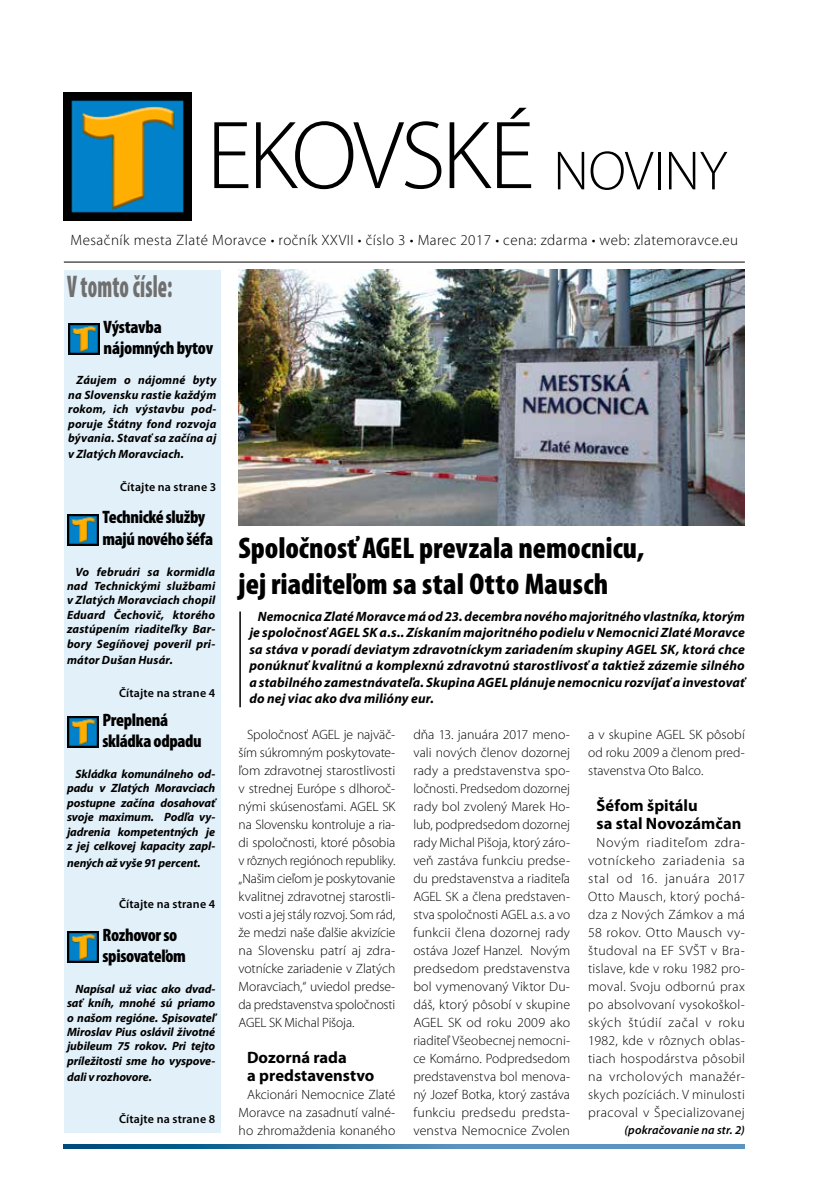
<style>
.page{position:relative;width:830px;height:1200px;background:#fff}
.page>*{position:absolute;margin:0;border:0;box-sizing:border-box;transform-origin:0 0}
.t1{font:300 97.5px "Mini Pro";letter-spacing:-.04em;color:#000}
.t2{font:900 condensed 31.5px "Mini Pro";letter-spacing:.01em;color:#706f6f;scale:.67 1}
.t3{font:900 condensed 30px/36px "Mini Pro";color:#000}
.t4{font:900 condensed 18px/21.6px "Mini Pro";letter-spacing:-.02em;color:#000}
.t5{font:700 16.5px/18px "Mini Pro";color:#000}
.t6{font:300 15px "Mini Pro";letter-spacing:.03em;color:#000}
.t7{font:300 13.5px/18px "Mini Pro";letter-spacing:.01em;color:#000;text-align:justify}
.t8{font:italic 700 13.5px/16.5px "Mini Pro";letter-spacing:.01em;color:#000;text-align:justify}
.t9{font:italic 700 12px/14.4px "Mini Pro";color:#000;text-align:justify}
.t10{font:600 12px "Mini Pro";letter-spacing:.015em;color:#000}
.t11{font:italic 600 12px "Mini Pro";letter-spacing:.015em;color:#000}
.s1{font-size:55.5px}
</style>
<div class="page">
<div style="left:64px;top:270px;width:156px;height:861px;background:#e2f0f9"></div>
<img style="left:64px;top:92px;width:127px;height:128px">
<hr style="left:64px;top:261px;width:680px;height:1px;background:#000">
<svg style="left:64px;top:1144px;width:680px;height:4px;background:#3a7ca9"></svg>
<img style="left:238px;top:270px;width:506px;height:255px">
<hr style="left:239px;top:611px;width:2px;height:96px;background:#000">
<img style="left:68px;top:323px;width:31px;height:31px">
<img style="left:67px;top:514px;width:31px;height:31px">
<img style="left:67px;top:716px;width:31px;height:31px">
<img style="left:67px;top:931px;width:31px;height:31px">
<h1 class="t1" style="left:206px;top:102px;width:522px">EKOVSKÉ <span class="s1">NOVINY</span></h1>
<p class="t6" style="left:71px;top:232px;width:668px">Mesačník mesta Zlaté Moravce • ročník XXVII • číslo 3 • Marec 2017 • cena: zdarma • web: zlatemoravce.eu</p>
<h2 class="t2" style="left:67px;top:269px;width:159px">V tomto čísle:</h2>
<h3 class="t4" style="left:104px;top:316px;width:111px;line-height:21px">Výstavba nájomných bytov</h3>
<p class="t9" style="left:68px;top:373px;width:150px;text-indent:9px">Záujem o nájomné byty na Slovensku rastie každým rokom, ich výstavbu pod&shy;poruje Štátny fond rozvoja bývania. Stavať sa začína aj</p>
<p class="t9" style="left:68px;top:447px;width:117px">v Zlatých Moravciach.</p>
<p class="t10" style="left:120px;top:480px;width:98px">Čítajte na strane 3</p>
<h3 class="t4" style="left:102px;top:506px;width:112px">Technické služby majúnového šéfa</h3>
<p class="t9" style="left:67px;top:564px;width:150px;text-indent:9px">Vo februári sa kormidla nad Technickými službami v Zlatých Moravciach chopil Eduard Čechovič, ktorého zastúpením riaditeľky Bar&shy;bory Segíňovej poveril pri-</p>
<p class="t9" style="left:67px;top:653px;width:107px">mátor Dušan Husár.</p>
<p class="t10" style="left:119px;top:686px;width:98px">Čítajte na strane 4</p>
<h3 class="t4" style="left:102px;top:709px;width:101px">Preplnená skládka odpadu</h3>
<p class="t9" style="left:67px;top:766px;width:150px;text-indent:9px">Skládka komunálneho od&shy;padu v Zlatých Moravciach postupne začína dosahovať svoje maximum. Podľa vy&shy;jadrenia kompetentných je z jej celkovej kapacity zapl-</p>
<p class="t9" style="left:67px;top:855px;width:135px">nených až vyše 91 percent.</p>
<p class="t10" style="left:119px;top:897px;width:98px">Čítajte na strane 4</p>
<h3 class="t4" style="left:102px;top:923px;width:85px">Rozhovorso spisovateľom</h3>
<p class="t9" style="left:67px;top:981px;width:150px;text-indent:9px">Napísal už viac ako dvad&shy;sať kníh, mnohé sú priamo o našom regióne. Spisovateľ Miroslav Pius oslávil životné jubileum 75 rokov. Pri tejto príležitosti sme ho vyspove-</p>
<p class="t9" style="left:67px;top:1069px;width:86px">dali v rozhovore.</p>
<p class="t10" style="left:119px;top:1111px;width:98px">Čítajte na strane 8</p>
<h3 class="t3" style="left:238px;top:530px;width:407px">Spoločnosť AGEL prevzala nemocnicu, jej riaditeľom sa stal Otto Mausch</h3>
<p class="t8" style="left:249px;top:608px;width:497px;text-indent:9px">Nemocnica Zlaté Moravce má od 23. decembra nového majoritného vlastníka, ktorým je spoločnosť AGEL SK a.s.. Získaním majoritného podielu vNemocnici Zlaté Moravce sa stáva v poradí deviatym zdravotníckym zariadením skupiny AGEL SK, ktorá chce ponúknuť kvalitnú a komplexnú zdravotnú starostlivosť a taktiež zázemie silného a stabilného zamestnávateľa. Skupina AGEL plánuje nemocnicu rozvíjať a investovať do nej viac ako dva milióny eur.</p>
<p class="t7" style="left:238px;top:725px;width:158px;text-indent:9px">Spoločnosť AGEL je najväč&shy;ším súkromným poskytovate&shy;ľom zdravotnej starostlivosti v strednej Európe s dlhoroč&shy;nými skúsenosťami. AGEL SK na Slovensku kontroluje a ria&shy;di spoločnosti, ktoré pôsobia v rôznych regiónoch republiky. „Našim cieľom je poskytovanie kvalitnej zdravotnej starostli&shy;vosti a jej stály rozvoj. Som rád, že medzi naše ďalšie akvizície na Slovensku patrí aj zdra&shy;votnícke zariadenie v Zlatých Moravciach,“ uviedol predse&shy;da predstavenstva spoločnosti AGEL SK Michal Pišoja.</p>
<p class="t5" style="left:247px;top:1048px;width:129px">Dozorná rada<br>a predstavenstvo</p>
<p class="t7" style="left:238px;top:1085px;width:158px;text-indent:9px">Akcionári Nemocnice Zlaté Moravce na zasadnutí valné&shy;ho zhromaždenia konaného</p>
<p class="t7" style="left:413px;top:725px;width:158px">dňa 13. januára 2017 meno&shy;vali nových členov dozornej rady a predstavenstva spo&shy;ločnosti. Predsedom dozornej rady bol zvolený Marek Ho&shy;lub, podpredsedom dozornej rady Michal Pišoja, ktorý záro&shy;veň zastáva funkciu predse&shy;du predstavenstva a riaditeľa AGEL SK a člena predstaven&shy;stva spoločnosti AGEL a.s. a vo funkcii člena dozornej rady ostáva Jozef Hanzel. Novým predsedom predstavenstva bol vymenovaný Viktor Du&shy;dáš, ktorý pôsobí v skupine AGEL SK od roku 2009 ako riaditeľ Všeobecnej nemocni&shy;ce Komárno. Podpredsedom predstavenstva bol menova&shy;ný Jozef Botka, ktorý zastáva funkciu predsedu predsta&shy;venstva Nemocnice Zvolen</p>
<p class="t7" style="left:588px;top:725px;width:158px">a v skupine AGEL SK pôsobí od roku 2009 a členom pred&shy;stavenstva Oto Balco.</p>
<p class="t5" style="left:596px;top:796px;width:146px">Šéfom špitálu<br>sa stal Novozámčan</p>
<p class="t7" style="left:588px;top:833px;width:158px;text-indent:9px">Novým riaditeľom zdra&shy;votníckeho zariadenia sa stal od 16. januára 2017<br>Otto Mausch, ktorý pochá&shy;dza z Nových Zámkov a má 58 rokov. Otto Mausch vy&shy;študoval na EF SVŠT v Bra&shy;tislave, kde v roku 1982 pro&shy;moval. Svoju odbornú prax po absolvovaní vysokoškol&shy;ských štúdií začal v roku 1982, kde v rôznych oblas&shy;tiach hospodárstva pôsobil na vrcholových manažér&shy;skych pozíciách. V minulosti pracoval v Špecializovanej</p>
<p class="t11" style="left:624px;top:1122px;width:122px">(pokračovanie na str. 2)</p>
</div>
